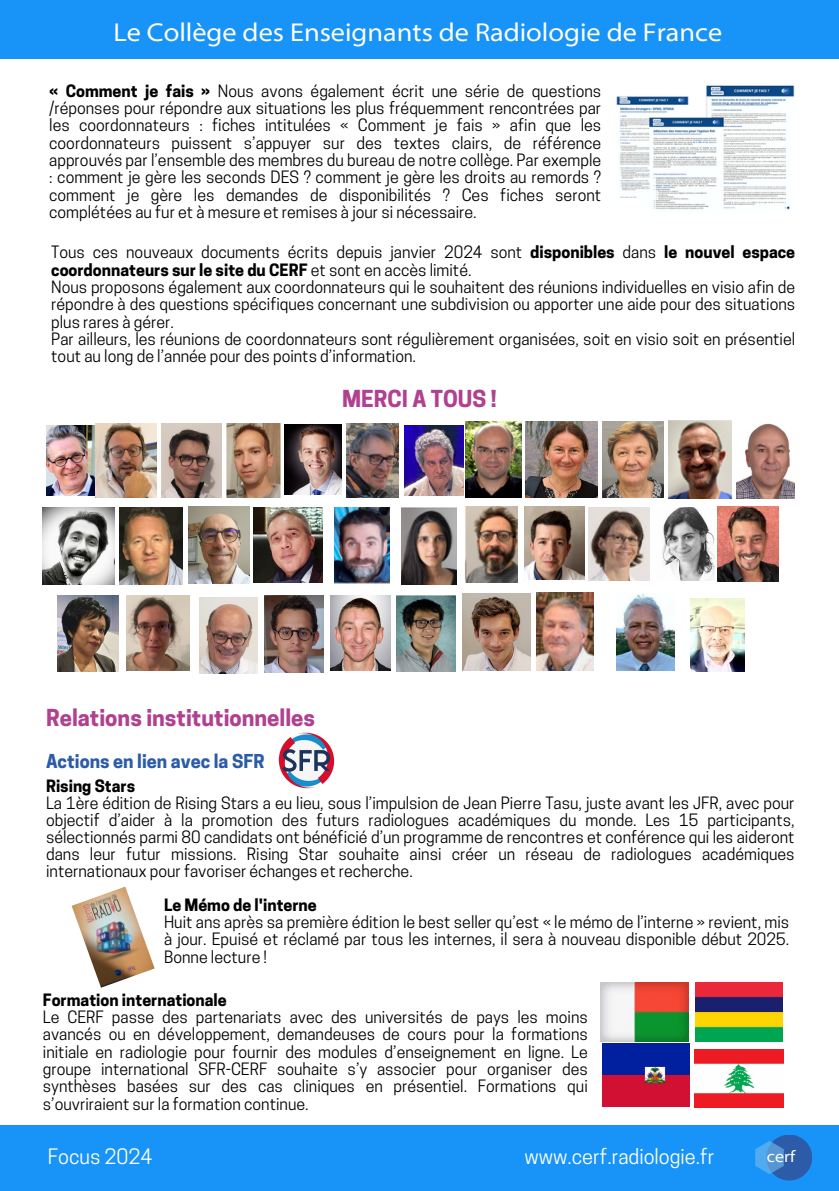
<style>
.page{position:relative;width:839px;height:1191px;background:#fff}
.page>*{position:absolute;margin:0;border:0;box-sizing:border-box;transform-origin:0 0}
.t1{font:semi-expanded 26px "Myriad Pro";color:#fff}
.t2{font:700 22px "Cooper Hewitt";color:#b04190}
.t3{font:20px "Cooper Hewitt";color:#fff}
.t4{font:700 18px "Cooper Hewitt";color:#2c5ba7}
.t5{font:semi-expanded 16.6px "Myriad Pro";color:#fff}
.t6{font:16px/17.4px "Cooper Hewitt";color:#000;text-align:justify}
.t7{font:700 16px "Cooper Hewitt";color:#000}
.s1{font-weight:700}
</style>
<div class="page">
<div style="left:0;top:0;width:838px;height:1191px;background:#1893f8"></div>
<div style="left:766px;top:1135px;width:46px;height:46px;background:#2c5ba7;border-radius:50%"></div>
<svg style="left:755px;top:1141px;width:28px;height:33px"></svg>
<div style="left:0;top:60px;width:838px;height:1065px;background:#fff"></div>
<img style="left:616px;top:85px;width:178px;height:125px">
<img style="left:602px;top:421px;width:61px;height:77px">
<img style="left:525px;top:421px;width:72px;height:77px">
<img style="left:465px;top:421px;width:56px;height:77px">
<img style="left:405px;top:425px;width:58px;height:71px">
<img style="left:346px;top:424px;width:52px;height:73px">
<img style="left:284px;top:424px;width:57px;height:71px">
<img style="left:161px;top:424px;width:60px;height:73px">
<img style="left:226px;top:424px;width:54px;height:73px">
<img style="left:96px;top:424px;width:60px;height:73px">
<img style="left:46px;top:425px;width:48px;height:71px">
<img style="left:43px;top:508px;width:72px;height:76px">
<img style="left:120px;top:508px;width:62px;height:76px">
<img style="left:253px;top:508px;width:69px;height:75px">
<img style="left:188px;top:507px;width:62px;height:76px">
<img style="left:401px;top:508px;width:55px;height:76px">
<img style="left:465px;top:506px;width:52px;height:77px">
<img style="left:525px;top:506px;width:60px;height:74px">
<img style="left:588px;top:507px;width:127px;height:74px">
<img style="left:199px;top:597px;width:59px;height:77px">
<img style="left:334px;top:508px;width:55px;height:76px">
<img style="left:265px;top:596px;width:58px;height:76px">
<img style="left:331px;top:596px;width:59px;height:75px">
<img style="left:126px;top:596px;width:63px;height:75px">
<img style="left:396px;top:595px;width:59px;height:77px">
<img style="left:462px;top:594px;width:68px;height:76px">
<img style="left:536px;top:593px;width:57px;height:78px">
<img style="left:616px;top:594px;width:58px;height:76px">
<img style="left:668px;top:421px;width:63px;height:78px">
<img style="left:717px;top:506px;width:61px;height:75px">
<img style="left:57px;top:595px;width:62px;height:77px">
<img style="left:690px;top:598px;width:54px;height:74px">
<img style="left:736px;top:423px;width:58px;height:76px">
<img style="left:278px;top:732px;width:57px;height:57px">
<img style="left:72px;top:887px;width:83px;height:101px">
<img style="left:695px;top:983px;width:87px;height:58px">
<img style="left:602px;top:1044px;width:87px;height:63px">
<img style="left:694px;top:1049px;width:89px;height:59px">
<img style="left:600px;top:983px;width:88px;height:58px">
<p class="t1" style="left:113px;top:21px;width:610px">Le Collège des Enseignants de Radiologie de France</p>
<p class="t6" style="left:49px;top:84px;width:553px"><span class="s1">« Comment je fais »</span> Nous avons également écrit une série de questions /réponses pour répondre aux situations les plus fréquemment rencontrées par les coordonnateurs : fiches intitulées « Comment je fais » afin que les coordonnateurs puissent s’appuyer sur des textes clairs, de référence approuvés par l’ensemble des membres du bureau de notre collège. Par exemple : comment je gère les seconds DES ? comment je gère les droits au remords ? comment je gère les demandes de disponibilités ? Ces fiches seront complétées au fur et à mesure et remises à jour si nécessaire.</p>
<p class="t6" style="left:51px;top:246px;width:745px">Tous ces nouveaux documents écrits depuis janvier 2024 sont <span class="s1">disponibles</span> dans <span class="s1">le nouvel espace coordonnateurs sur le site du CERF</span> et sont en accès limité.</p>
<p class="t6" style="left:51px;top:280px;width:745px">Nous proposons également aux coordonnateurs qui le souhaitent des réunions individuelles en visio afin de répondre à des questions spécifiques concernant une subdivision ou apporter une aide pour des situations plus rares à gérer.</p>
<p class="t6" style="left:51px;top:332px;width:745px">Par ailleurs, les réunions de coordonnateurs sont régulièrement organisées, soit en visio soit en présentiel tout au long de l’année pour des points d’information.</p>
<p class="t2" style="left:342px;top:391px;width:156px">MERCI A TOUS !</p>
<h1 class="t2" style="left:46px;top:709px;width:270px">Relations institutionnelles</h1>
<p class="t4" style="left:46px;top:754px;width:220px">Actions en lien avec la SFR</p>
<p class="t7" style="left:46px;top:780px;width:90px">Rising Stars</p>
<p class="t6" style="left:46px;top:797px;width:750px">La 1ère édition de Rising Stars a eu lieu, sous l’impulsion de Jean Pierre Tasu, juste avant les JFR, avec pour objectif d’aider à la promotion des futurs radiologues académiques du monde. Les 15 participants, sélectionnés parmi 80 candidats ont bénéficié d’un programme de rencontres et conférence qui les aideront dans leur futur missions. Rising Star souhaite ainsi créer un réseau de radiologues académiques internationaux pour favoriser échanges et recherche.</p>
<p class="t7" style="left:164px;top:899px;width:154px">Le Mémo de l'interne</p>
<p class="t6" style="left:164px;top:915px;width:626px">Huit ans après sa première édition le best seller qu’est « le mémo de l’interne » revient, mis à jour. Epuisé et réclamé par tous les internes, il sera à nouveau disponible début 2025.<br>Bonne lecture !</p>
<h2 class="t7" style="left:43px;top:994px;width:185px">Formation internationale</h2>
<p class="t6" style="left:43px;top:1010px;width:546px">Le CERF passe des partenariats avec des universités de pays les moins avancés ou en développement, demandeuses de cours pour la formations initiale en radiologie pour fournir des modules d’enseignement en ligne. Le groupe international SFR-CERF souhaite s’y associer pour organiser des synthèses basées sur des cas cliniques en présentiel. Formations qui s’ouvriraient sur la formation continue.</p>
<p class="t3" style="left:524px;top:1149px;width:191px">www.cerf.radiologie.fr</p>
<p class="t5" style="left:766px;top:1149px;width:30px">cerf</p>
<p class="t3" style="left:48px;top:1149px;width:106px">Focus 2024</p>
</div>
